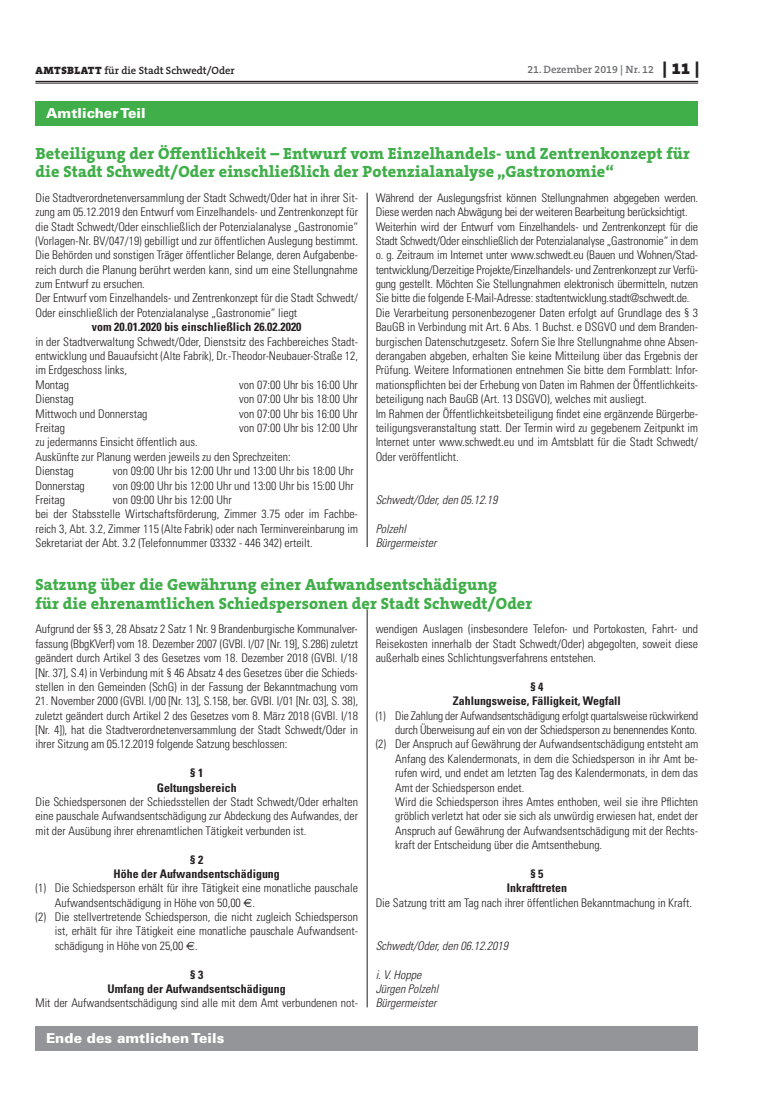
<style>
.page{position:relative;width:762px;height:1117px;background:#fff}
.page>*{position:absolute;margin:0;border:0;box-sizing:border-box;transform-origin:0 0}
.t1{font:800 16.25px/18.8px "The Serif B W8";letter-spacing:.01em;color:#40ae49}
.t2{font:900 13.75px "Univers";letter-spacing:.005em;color:#fff}
.t3{font:300 condensed 11.88px/14.4px "Univers";color:#231f20}
.t4{font:700 condensed 11.88px/14.4px "Univers";color:#231f20;text-align:center}
.t5{font:italic 300 condensed 11.88px/14.4px "Univers";color:#231f20}
.t6{font:600 10.62px "The Serif B W6";color:#231f20}
.t7{font:600 10.62px "The Serif B W6";color:#6c6d70}
.s1{font-family:"The Serif B W9";font-weight:900}
.s2{font-family:"The Serif B W9";font-weight:900;font-size:16.25px;color:#231f20}
.s3{font-family:"Euro Sans Std";font-weight:400;font-stretch:normal}
</style>
<div class="page">
<hr style="left:35px;top:81px;width:663px;height:1px;background:#231f20">
<hr style="left:35px;top:83px;width:663px;height:1px;background:#231f20">
<div style="left:35px;top:101px;width:663px;height:25px;background:#40ae49"></div>
<hr style="left:367px;top:193px;width:1px;height:354px;background:#231f20">
<hr style="left:367px;top:609px;width:1px;height:398px;background:#231f20">
<div style="left:35px;top:1025px;width:663px;height:25px;background:#939598"></div>
<p class="t6" style="left:36px;top:63px;width:201px"><span class="s1">AMTSBLATT</span> für die Stadt Schwedt/Oder</p>
<p class="t7" style="left:527px;top:63px;width:174px">21. Dezember 2019 | Nr. 12 <span class="s2">| 11 |</span></p>
<p class="t2" style="left:46px;top:104px;width:101px">Amtlicher Teil</p>
<h1 class="t1" style="left:35px;top:143px;width:656px">Beteiligung der Öffentlichkeit – Entwurf vom Einzelhandels- und Zentrenkonzept für die Stadt Schwedt/Oder einschließlich der Potenzialanalyse „Gastronomie“</h1>
<p class="t3" style="left:35px;top:190px;width:324px">Die Stadtverordnetenversammlung der Stadt Schwedt/Oder hat in ihrer Sit&shy;zung am 05.12.2019 den Entwurf vom Einzelhandels- und Zentrenkonzept für die Stadt Schwedt/Oder einschließlich der Potenzialanalyse „Gastronomie“ (Vorlagen-Nr. BV/047/19) gebilligt und zur öffentlichen Auslegung bestimmt.<br>Die Behörden und sonstigen Träger öffentlicher Belange, deren Aufgabenbe&shy;reich durch die Planung berührt werden kann, sind um eine Stellungnahme zum Entwurf zu ersuchen.<br>Der Entwurf vom Einzelhandels- und Zentrenkonzept für die Stadt Schwedt/ Oder einschließlich der Potenzialanalyse „Gastronomie“ liegt</p>
<p class="t4" style="left:92px;top:320px;width:211px">vom 20.01.2020 bis einschließlich 26.02.2020</p>
<p class="t3" style="left:35px;top:334px;width:324px">in der Stadtverwaltung Schwedt/Oder, Dienstsitz des Fachbereiches Stadt&shy;entwicklung und Bauaufsicht (Alte Fabrik), Dr.-Theodor-Neubauer-Straße 12, im Erdgeschoss links,<br>Montag</p>
<p class="t3" style="left:376px;top:190px;width:324px">Während der Auslegungsfrist können Stellungnahmen abgegeben werden.<br>Diese werden nach Abwägung bei der weiteren Bearbeitung berücksichtigt.<br>Weiterhin wird der Entwurf vom Einzelhandels- und Zentrenkonzept für die Stadt Schwedt/Oder einschließlich der Potenzialanalyse „Gastronomie“ in dem o. g. Zeitraum im Internet unter www.schwedt.eu (Bauen und Wohnen/Stad&shy;tentwicklung/Derzeitige Projekte/Einzelhandels- und Zentrenkonzept zur Verfü&shy;gung gestellt. Möchten Sie Stellungnahmen elektronisch übermitteln, nutzen Sie bitte die folgende E-Mail-Adresse: stadtentwicklung.stadt@schwedt.de.<br>Die Verarbeitung personenbezogener Daten erfolgt auf Grundlage des § 3<br>BauGB in Verbindung mit Art. 6 Abs. 1 Buchst. e DSGVO und dem Branden&shy;burgischen Datenschutzgesetz. Sofern Sie Ihre Stellungnahme ohne Absen&shy;derangaben abgeben, erhalten Sie keine Mitteilung über das Ergebnis der Prüfung. Weitere Informationen entnehmen Sie bitte dem Formblatt: Infor&shy;mationspflichten bei der Erhebung von Daten im Rahmen der Öffentlichkeits&shy;beteiligung nach BauGB (Art. 13 DSGVO), welches mit ausliegt.<br>Im Rahmen der Öffentlichkeitsbeteiligung findet eine ergänzende Bürgerbe&shy;teiligungsveranstaltung statt. Der Termin wird zu gegebenem Zeitpunkt im Internet unter www.schwedt.eu und im Amtsblatt für die Stadt Schwedt/ Oder veröffentlicht.</p>
<p class="t5" style="left:376px;top:492px;width:123px">Schwedt/Oder, den 05.12.19</p>
<p class="t5" style="left:376px;top:521px;width:62px">Polzehl<br>Bürgermeister</p>
<h1 class="t1" style="left:35px;top:575px;width:498px">Satzung über die Gewährung einer Aufwandsentschädigung<br>für die ehrenamtlichen Schiedspersonen der Stadt Schwedt/Oder</h1>
<p class="t3" style="left:35px;top:621px;width:324px;text-align:justify">Aufgrund der §§ 3, 28 Absatz 2 Satz 1 Nr. 9 Brandenburgische Kommunalver&shy;fassung (BbgKVerf) vom 18. Dezember 2007 (GVBl. I/07 [Nr. 19], S.286) zuletzt geändert durch Artikel 3 des Gesetzes vom 18. Dezember 2018 (GVBl. I/18 [Nr. 37], S.4) in Verbindung mit § 46 Absatz 4 des Gesetzes über die Schieds&shy;stellen in den Gemeinden (SchG) in der Fassung der Bekanntmachung vom</p>
<p class="t3" style="left:35px;top:693px;width:324px;text-align:justify">21. November 2000 (GVBl. I/00 [Nr. 13], S.158, ber. GVBl. I/01 [Nr. 03], S. 38), zuletzt geändert durch Artikel 2 des Gesetzes vom 8. März 2018 (GVBl. I/18 [Nr. 4]), hat die Stadtverordnetenversammlung der Stadt Schwedt/Oder in ihrer Sitzung am 05.12.2019 folgende Satzung beschlossen:</p>
<p class="t4" style="left:157px;top:765px;width:81px">§ 1<br>Geltungsbereich</p>
<p class="t3" style="left:35px;top:794px;width:324px;text-align:justify">Die Schiedspersonen der Schiedsstellen der Stadt Schwedt/Oder erhalten eine pauschale Aufwandsentschädigung zur Abdeckung des Aufwandes, der mit der Ausübung ihrer ehrenamtlichen Tätigkeit verbunden ist.</p>
<p class="t4" style="left:114px;top:851px;width:168px">§ 2<br>Höhe der Aufwandsentschädigung</p>
<p class="t3" style="left:35px;top:880px;width:324px">(1) Die Schiedsperson erhält für ihre Tätigkeit eine monatliche pauschale</p>
<p class="t3" style="left:55px;top:895px;width:202px">Aufwandsentschädigung in Höhe von 50,00 <span class="s3">€</span>.</p>
<p class="t3" style="left:35px;top:909px;width:324px">(2) Die stellvertretende Schiedsperson, die nicht zugleich Schiedsperson</p>
<p class="t3" style="left:55px;top:923px;width:304px">ist, erhält für ihre Tätigkeit eine monatliche pauschale Aufwandsent-</p>
<p class="t3" style="left:55px;top:938px;width:144px">schädigung in Höhe von 25,00 <span class="s3">€</span>.</p>
<p class="t4" style="left:108px;top:966px;width:180px">§ 3<br>Umfang der Aufwandsentschädigung</p>
<p class="t3" style="left:35px;top:995px;width:324px">Mit der Aufwandsentschädigung sind alle mit dem Amt verbundenen not-</p>
<p class="t3" style="left:239px;top:377px;width:120px">von 07:00 Uhr bis 16:00 Uhr</p>
<p class="t3" style="left:35px;top:392px;width:40px">Dienstag</p>
<p class="t3" style="left:239px;top:392px;width:120px">von 07:00 Uhr bis 18:00 Uhr</p>
<p class="t3" style="left:35px;top:406px;width:114px">Mittwoch und Donnerstag</p>
<p class="t3" style="left:239px;top:406px;width:120px">von 07:00 Uhr bis 16:00 Uhr</p>
<p class="t3" style="left:35px;top:420px;width:31px">Freitag</p>
<p class="t3" style="left:239px;top:420px;width:120px">von 07:00 Uhr bis 12:00 Uhr</p>
<p class="t3" style="left:35px;top:435px;width:257px">zu jedermanns Einsicht öffentlich aus.<br>Auskünfte zur Planung werden jeweils zu den Sprechzeiten:<br>Dienstag</p>
<p class="t3" style="left:113px;top:463px;width:242px">von 09:00 Uhr bis 12:00 Uhr und 13:00 Uhr bis 18:00 Uhr</p>
<p class="t3" style="left:35px;top:478px;width:51px">Donnerstag</p>
<p class="t3" style="left:113px;top:478px;width:242px">von 09:00 Uhr bis 12:00 Uhr und 13:00 Uhr bis 15:00 Uhr</p>
<p class="t3" style="left:35px;top:492px;width:31px">Freitag</p>
<p class="t3" style="left:35px;top:492px;width:324px;text-indent:77px">von 09:00 Uhr bis 12:00 Uhr<br>bei der Stabsstelle Wirtschaftsförderung, Zimmer 3.75 oder im Fachbe&shy;reich 3, Abt. 3.2, Zimmer 115 (Alte Fabrik) oder nach Terminvereinbarung im Sekretariat der Abt. 3.2 (Telefonnummer 03332 - 446 342) erteilt.</p>
<p class="t3" style="left:376px;top:622px;width:324px;text-align:justify">wendigen Auslagen (insbesondere Telefon- und Portokosten, Fahrt- und Reisekosten innerhalb der Stadt Schwedt/Oder) abgegolten, soweit diese außerhalb eines Schlichtungsverfahrens entstehen.</p>
<p class="t4" style="left:453px;top:679px;width:169px">§ 4<br>Zahlungsweise, Fälligkeit, Wegfall</p>
<p class="t3" style="left:376px;top:708px;width:324px">(1) Die Zahlung der Aufwandsentschädigung erfolgt quartalsweise rückwirkend</p>
<p class="t3" style="left:395px;top:722px;width:303px">durch Überweisung auf ein von der Schiedsperson zu benennendes Konto.</p>
<p class="t3" style="left:376px;top:736px;width:324px">(2) Der Anspruch auf Gewährung der Aufwandsentschädigung entsteht am</p>
<p class="t3" style="left:395px;top:751px;width:304px">Anfang des Kalendermonats, in dem die Schiedsperson in ihr Amt be-</p>
<p class="t3" style="left:395px;top:765px;width:304px">rufen wird, und endet am letzten Tag des Kalendermonats, in dem das</p>
<p class="t3" style="left:395px;top:780px;width:131px">Amt der Schiedsperson endet.</p>
<p class="t3" style="left:395px;top:794px;width:304px">Wird die Schiedsperson ihres Amtes enthoben, weil sie ihre Pflichten</p>
<p class="t3" style="left:395px;top:808px;width:304px">gröblich verletzt hat oder sie sich als unwürdig erwiesen hat, endet der</p>
<p class="t3" style="left:395px;top:823px;width:304px">Anspruch auf Gewährung der Aufwandsentschädigung mit der Rechts-</p>
<p class="t3" style="left:395px;top:837px;width:209px">kraft der Entscheidung über die Amtsenthebung.</p>
<p class="t4" style="left:507px;top:866px;width:62px">§ 5<br>Inkrafttreten</p>
<p class="t3" style="left:376px;top:895px;width:318px">Die Satzung tritt am Tag nach ihrer öffentlichen Bekanntmachung in Kraft.</p>
<p class="t5" style="left:376px;top:938px;width:134px">Schwedt/Oder, den 06.12.2019</p>
<p class="t5" style="left:376px;top:967px;width:64px">i. V. Hoppe<br>Jürgen Polzehl<br>Bürgermeister</p>
<p class="t2" style="left:46px;top:1028px;width:180px">Ende des amtlichen Teils</p>
</div>
